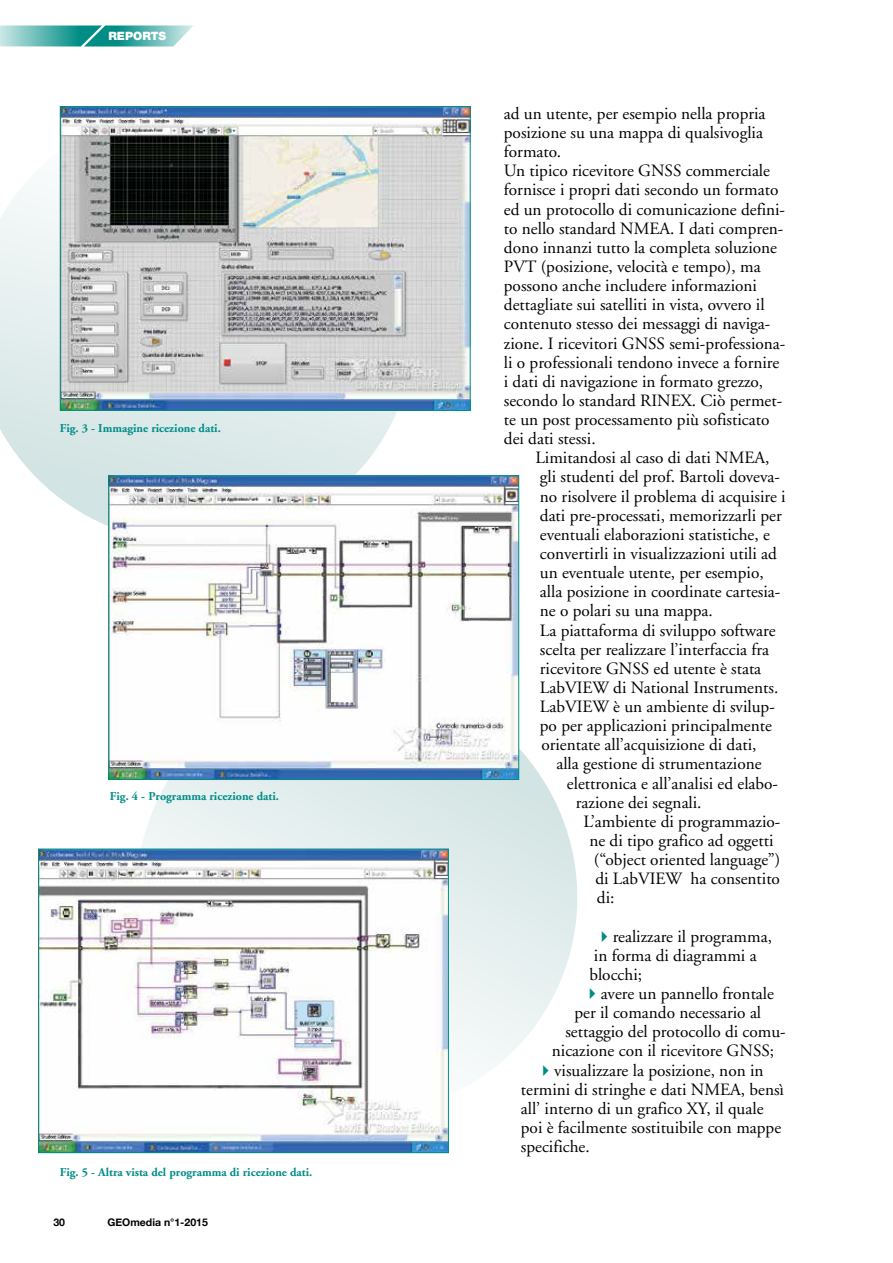
<style>
.page{position:relative;width:893px;height:1263px;background:#fff}
.page>*{position:absolute;margin:0;border:0;box-sizing:border-box;transform-origin:0 0}
.t1{font:17.25px/19.2px "Adobe Garamond";color:#000}
.t2{font:700 12px "Adobe Garamond";color:#008d86}
.t3{font:900 11.55px "Helvetica Neue";color:#fff}
.t4{font:700 10.5px "Helvetica Neue";color:#000}
.s1{color:#008d86}
</style>
<div class="page">
<svg style="left:0;top:26px;width:193px;height:21px;background:#5fb7b3"></svg>
<svg style="left:0;top:106px;width:397px;height:420px;fill:#dfeceb"></svg>
<img style="left:62px;top:108px;width:407px;height:301px">
<div style="left:60px;top:106px;width:411px;height:305px;border:1px solid #008d86"></div>
<svg style="left:105px;top:645px;width:473px;height:425px;fill:#e6f0ef"></svg>
<img style="left:110px;top:477px;width:407px;height:301px">
<div style="left:108px;top:475px;width:411px;height:305px;border:1px solid #008d86"></div>
<img style="left:40px;top:851px;width:407px;height:300px">
<div style="left:38px;top:849px;width:411px;height:304px;border:1px solid #008d86"></div>
<p class="t3" style="left:108px;top:29px;width:59px">REPORTS</p>
<p class="t2" style="left:60px;top:422px;width:162px">Fig. 3 - Immagine ricezione dati.</p>
<p class="t2" style="left:110px;top:789px;width:171px">Fig. 4 - Programma ricezione dati.</p>
<p class="t2" style="left:60px;top:1166px;width:254px">Fig. 5 - Altra vista del programma di ricezione dati.</p>
<p class="t4" style="left:53px;top:1214px;width:13px">30</p>
<p class="t4" style="left:107px;top:1214px;width:102px">GEOmedia n°1-2015</p>
<p class="t1" style="left:504px;top:104px;width:283px">ad un utente, per esempio nella propria posizione su una mappa di qualsivoglia formato.<br>Un tipico ricevitore GNSS commerciale fornisce i propri dati secondo un formato ed un protocollo di comunicazione defini&shy;to nello standard NMEA. I dati compren&shy;dono innanzi tutto la completa soluzione PVT (posizione, velocità e tempo), ma possono anche includere informazioni dettagliate sui satelliti in vista, ovvero il contenuto stesso dei messaggi di naviga&shy;zione. I ricevitori GNSS semi-professiona&shy;li o professionali tendono invece a fornire i dati di navigazione in formato grezzo, secondo lo standard RINEX. Ciò permet&shy;te un post processamento più sofisticato dei dati stessi.</p>
<p class="t1" style="left:535px;top:449px;width:252px">Limitandosi al caso di dati NMEA, gli studenti del prof. Bartoli doveva&shy;no risolvere il problema di acquisire i dati pre-processati, memorizzarli per eventuali elaborazioni statistiche, e convertirli in visualizzazioni utili ad un eventuale utente, per esempio, alla posizione in coordinate cartesia&shy;ne o polari su una mappa.<br>La piattaforma di sviluppo software scelta per realizzare l’interfaccia fra ricevitore GNSS ed utente è stata LabVIEW di National Instruments.<br>LabVIEW è un ambiente di svilup&shy;po per applicazioni principalmente orientate all’acquisizione di dati,</p>
<p class="t1" style="left:556px;top:755px;width:207px">alla gestione di strumentazione</p>
<p class="t1" style="left:567px;top:774px;width:213px">elettronica e all’analisi ed elabo-</p>
<p class="t1" style="left:576px;top:793px;width:127px">razione dei segnali.</p>
<p class="t1" style="left:583px;top:812px;width:198px">L’ambiente di programmazio-</p>
<p class="t1" style="left:589px;top:831px;width:186px">ne di tipo grafico ad oggetti</p>
<p class="t1" style="left:594px;top:850px;width:188px">(“object oriented language”)</p>
<p class="t1" style="left:595px;top:869px;width:186px">di LabVIEW ha consentito</p>
<p class="t1" style="left:597px;top:889px;width:19px">di:</p>
<p class="t1" style="left:589px;top:927px;width:184px;text-indent:6px"><span class="s1">✔</span> realizzare il programma, in forma di diagrammi a blocchi;</p>
<p class="t1" style="left:583px;top:984px;width:192px"><span class="s1">✔</span> avere un pannello frontale</p>
<p class="t1" style="left:574px;top:1003px;width:188px">per il comando necessario al</p>
<p class="t1" style="left:565px;top:1023px;width:222px">settaggio del protocollo di comu-</p>
<p class="t1" style="left:552px;top:1042px;width:224px">nicazione con il ricevitore GNSS;</p>
<p class="t1" style="left:521px;top:1061px;width:265px;text-indent:16px"><span class="s1">✔</span> visualizzare la posizione, non in termini di stringhe e dati NMEA, bensì all’ interno di un grafico XY, il quale poi è facilmente sostituibile con mappe specifiche.</p>
</div>
